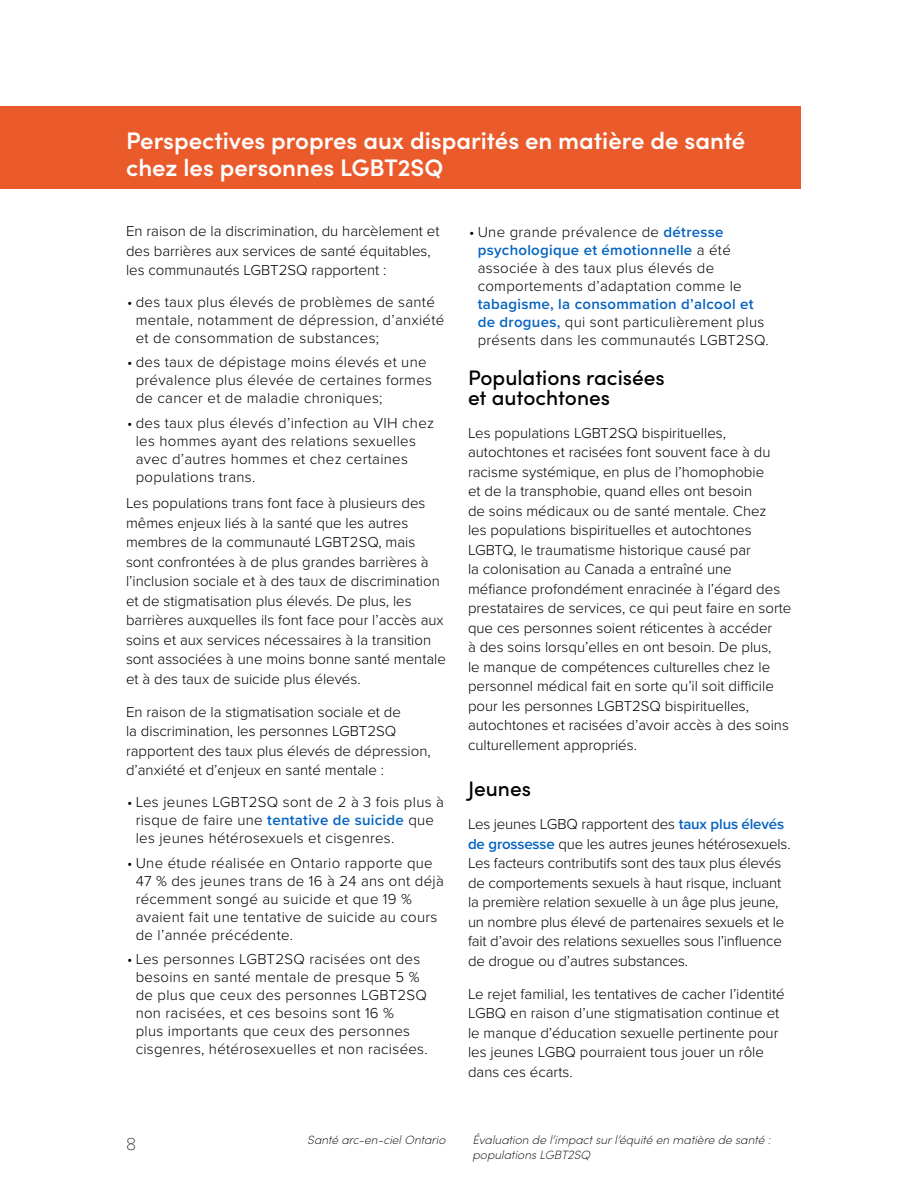
<style>
.page{position:relative;width:918px;height:1188px;background:#fff}
.page>*{position:absolute;margin:0;border:0;box-sizing:border-box;transform-origin:0 0}
.H2_-_Orange_Band{font:600 24px/27px "Sofia Pro";color:#fff}
.t1{font:500 21px/19.5px "Sofia Pro";color:#000}
.t2{font:100 18px "Proxima Nova T";color:#000}
.t3{font:300 15px/19.5px "Proxima Nova";color:#000}
.t4{font:300 15px/18px "Proxima Nova";letter-spacing:.02em;color:#000}
.t5{font:italic 200 12px/15px "Sofia Pro";color:#000}
.s1{font-weight:600;color:#0563c1}
.s2{font-size:12.45px}
</style>
<div class="page">
<div style="left:0;top:107px;width:800px;height:82px;background:#eb5a2a"></div>
<h2 class="H2_-_Orange_Band" style="left:126px;top:126px;width:621px">Perspectives propres aux disparités en matière de santé chez les personnes LGBT2SQ</h2>
<p class="t3" style="left:126px;top:221px;width:315px">En raison de la discrimination, du harcèlement et des barrières aux services de santé équitables, les communautés LGBT2SQ rapportent :</p>
<p class="t4" style="left:136px;top:292px;width:310px;text-indent:-9px">• des taux plus élevés de problèmes de santé mentale, notamment de dépression, d’anxiété et de consommation de substances;</p>
<p class="t4" style="left:136px;top:353px;width:298px;text-indent:-9px">• des taux de dépistage moins élevés et une prévalence plus élevée de certaines formes de cancer et de maladie chroniques;</p>
<p class="t4" style="left:136px;top:413px;width:300px;text-indent:-9px">• des taux plus élevés d’infection au VIH chez les hommes ayant des relations sexuelles avec d’autres hommes et chez certaines populations trans.</p>
<p class="t3" style="left:126px;top:493px;width:322px">Les populations trans font face à plusieurs des mêmes enjeux liés à la santé que les autres membres de la communauté LGBT2SQ, mais sont confrontées à de plus grandes barrières à l’inclusion sociale et à des taux de discrimination et de stigmatisation plus élevés. De plus, les barrières auxquelles ils font face pour l’accès aux soins et aux services nécessaires à la transition sont associées à une moins bonne santé mentale et à des taux de suicide plus élevés.</p>
<p class="t3" style="left:126px;top:701px;width:306px">En raison de la stigmatisation sociale et de<br>la discrimination, les personnes LGBT2SQ rapportent des taux plus élevés de dépression, d’anxiété et d’enjeux en santé mentale :</p>
<p class="t4" style="left:136px;top:792px;width:310px;text-indent:-9px">• Les jeunes LGBT2SQ sont de 2 à 3 fois plus à risque de faire une <span class="s1">tentative de suicide</span> que les jeunes hétérosexuels et cisgenres.</p>
<p class="t4" style="left:136px;top:853px;width:310px;text-indent:-9px">• Une étude réalisée en Ontario rapporte que 47 % des jeunes trans de 16 à 24 ans ont déjà récemment songé au suicide et que 19 % avaient fait une tentative de suicide au cours de l’année précédente.</p>
<p class="t4" style="left:136px;top:950px;width:294px;text-indent:-9px">• Les personnes LGBT2SQ racisées ont des besoins en santé mentale de presque 5 % de plus que ceux des personnes LGBT2SQ non racisées, et ces besoins sont 16 %<br>plus importants que ceux des personnes cisgenres, hétérosexuelles et non racisées.</p>
<p class="t4" style="left:478px;top:223px;width:293px;text-indent:-9px">• Une grande prévalence de <span class="s1">détresse psychologique et émotionnelle</span> a été associée à des taux plus élevés de comportements d’adaptation comme le <span class="s1">tabagisme, la consommation d’alcool et de drogues,</span> qui sont particulièrement plus présents dans les communautés LGBT2SQ.</p>
<h3 class="t1" style="left:468px;top:367px;width:198px">Populations racisées et autochtones</h3>
<p class="t3" style="left:468px;top:422px;width:325px">Les populations LGBT2SQ bispirituelles, autochtones et racisées font souvent face à du racisme systémique, en plus de l’homophobie<br>et de la transphobie, quand elles ont besoin<br>de soins médicaux ou de santé mentale. Chez<br>les populations bispirituelles et autochtones LGBTQ, le traumatisme historique causé par<br>la colonisation au Canada a entraîné une méfiance profondément enracinée à l’égard des prestataires de services, ce qui peut faire en sorte que ces personnes soient réticentes à accéder<br>à des soins lorsqu’elles en ont besoin. De plus,<br>le manque de compétences culturelles chez le personnel médical fait en sorte qu’il soit difficile pour les personnes LGBT2SQ bispirituelles, autochtones et racisées d’avoir accès à des soins culturellement appropriés.</p>
<h3 class="t1" style="left:468px;top:778px;width:65px">Jeunes</h3>
<p class="t3" style="left:468px;top:814px;width:324px">Les jeunes LGBQ rapportent des <span class="s1">taux plus élevés de grossesse</span> que les autres jeunes hétérosexuels.<br>Les facteurs contributifs sont des taux plus élevés de comportements sexuels à haut risque, incluant la première relation sexuelle à un âge plus jeune, un nombre plus élevé de partenaires sexuels et le fait d’avoir des relations sexuelles sous l’influence de drogue ou d’autres substances.</p>
<p class="t3" style="left:468px;top:983px;width:318px">Le rejet familial, les tentatives de cacher l’identité LGBQ en raison d’une stigmatisation continue et le manque d’éducation sexuelle pertinente pour les jeunes LGBQ pourraient tous jouer un rôle dans ces écarts.</p>
<p class="t2" style="left:126px;top:1130px;width:12px">8</p>
<p class="t5" style="left:307px;top:1132px;width:140px">Santé arc-en-ciel Ontario</p>
<p class="t5" style="left:472px;top:1132px;width:299px">Évaluation de l’impact sur l’équité en matière de santé : populations LGBT<span class="s2">2</span>SQ</p>
</div>
